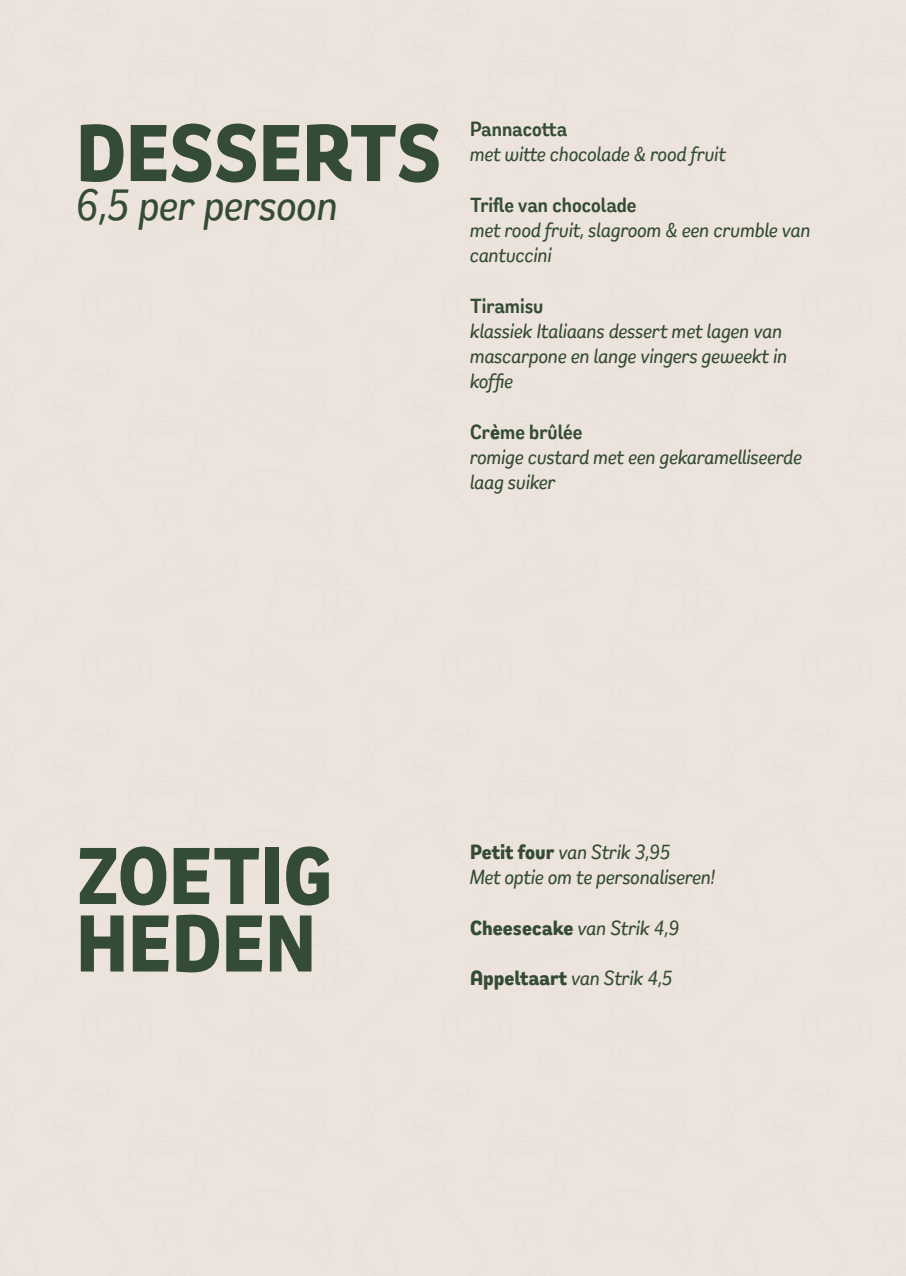
<style>
.page{position:relative;width:906px;height:1276px;background:#ece4dc}
.page>*{position:absolute;margin:0;border:0;box-sizing:border-box;transform-origin:0 0}
.t1{font:700 82.5px "Remora Sans W1";color:#344b36}
.t2{font:italic 500 45px "Remora Sans W1";color:#344b36}
.t3{font:italic 500 21px/25.2px "Remora Sans W1";color:#344b36}
.t4{font:600 21px "Remora Sans W1";color:#344b36}
.s1{font-weight:700}
.s2{font-weight:700;font-style:normal}
</style>
<div class="page">
<p class="t1" style="left:76px;top:99px;width:367px">DESSERTS</p>
<p class="t2" style="left:76px;top:176px;width:264px">6,5 per persoon</p>
<p class="t4" style="left:470px;top:115px;width:99px">Pannacotta</p>
<p class="t3" style="left:470px;top:141px;width:257px">met witte chocolade &amp; rood fruit</p>
<p class="t4" style="left:470px;top:191px;width:168px">Trifle van chocolade</p>
<p class="t3" style="left:470px;top:217px;width:342px">met rood fruit, slagroom &amp; een crumble van cantuccini</p>
<p class="t4" style="left:470px;top:292px;width:75px">Tiramisu</p>
<p class="t3" style="left:470px;top:318px;width:319px">klassiek Italiaans dessert met lagen van mascarpone en lange vingers geweekt in koffie</p>
<p class="t4" style="left:470px;top:418px;width:114px">Cr<span class="s1">è</span>me brûlée</p>
<p class="t3" style="left:470px;top:444px;width:333px">romige custard met een gekaramelliseerde laag suiker</p>
<p class="t1" style="left:76px;top:822px;width:258px">ZOETIG</p>
<p class="t1" style="left:76px;top:889px;width:241px">HEDEN</p>
<p class="t3" style="left:470px;top:839px;width:202px"><span class="s2">Petit four</span> van Strik 3,95</p>
<p class="t3" style="left:470px;top:864px;width:246px">Met optie om te personaliseren!</p>
<p class="t3" style="left:470px;top:914px;width:211px"><span class="s2">Cheesecake</span> van Strik 4,9</p>
<p class="t3" style="left:470px;top:965px;width:204px"><span class="s2">Appeltaart</span> van Strik 4,5</p>
</div>
